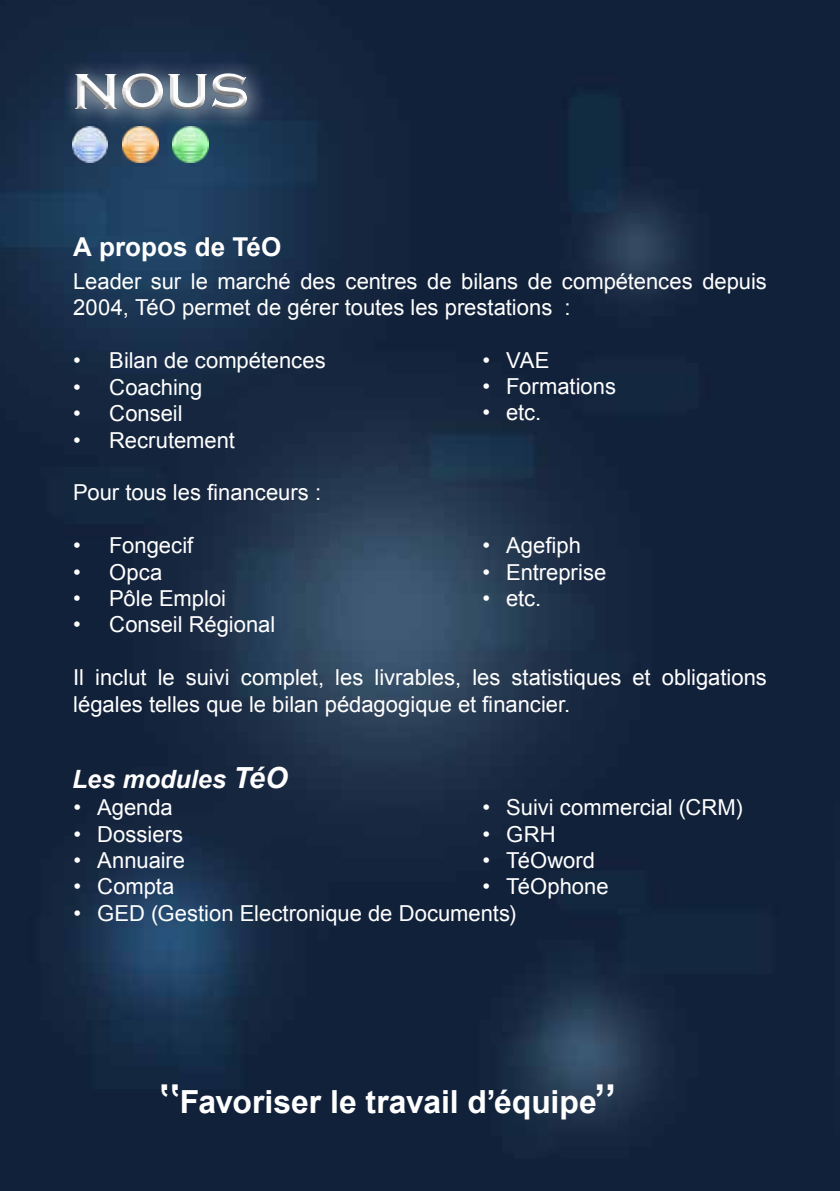
<style>
.page{position:relative;width:840px;height:1191px;background:#fff}
.page>*{position:absolute;margin:0;border:0;box-sizing:border-box;transform-origin:0 0}
.t1{font:700 64px "Copperplate Gothic";color:#fff}
.t2{font:700 31.8px "Arial";color:#fff}
.t3{font:700 26px "Arial";color:#fff}
.t4{font:italic 700 25.2px "Arial";color:#fff}
.t5{font:22px/26.4px "Arial";color:#fff}
.s1{font-size:29px}
.s2{font-size:39.8px}
</style>
<div class="page">
<img style="left:0;top:0;width:834px;height:1191px">
<div style="left:834px;top:0;width:5px;height:1191px;background:#11213a"></div>
<div style="left:62px;top:59px;width:207px;height:73px;background:#fff;opacity:.75"></div>
<div style="left:62px;top:60px;width:198px;height:49px;background:#fff;opacity:.75"></div>
<div style="left:62px;top:69px;width:198px;height:54px;background:#000;opacity:.75"></div>
<img style="left:72px;top:127px;width:36px;height:35px">
<img style="left:172px;top:127px;width:36px;height:35px">
<img style="left:123px;top:127px;width:35px;height:35px">
<h1 class="t1" style="left:72px;top:52px;width:178px">nous</h1>
<p class="t3" style="left:73px;top:230px;width:209px">A propos de TéO</p>
<p class="t5" style="left:73px;top:268px;width:694px">Leader sur le marché des centres de bilans de compétences depuis<br>2004, TéO permet de gérer toutes les prestations :</p>
<p class="t5" style="left:73px;top:347px;width:254px">• Bilan de compétences</p>
<p class="t5" style="left:73px;top:374px;width:130px">• Coaching</p>
<p class="t5" style="left:73px;top:400px;width:111px">• Conseil</p>
<p class="t5" style="left:73px;top:427px;width:163px">• Recrutement</p>
<p class="t5" style="left:73px;top:479px;width:249px">Pour tous les financeurs :</p>
<p class="t5" style="left:73px;top:532px;width:122px">• Fongecif</p>
<p class="t5" style="left:73px;top:559px;width:91px">• Opca</p>
<p class="t5" style="left:73px;top:585px;width:154px">• Pôle Emploi</p>
<p class="t5" style="left:73px;top:611px;width:203px">• Conseil Régional</p>
<p class="t5" style="left:73px;top:664px;width:694px">Il inclut le suivi complet, les livrables, les statistiques et obligations légales telles que le bilan pédagogique et financier.</p>
<p class="t5" style="left:482px;top:347px;width:69px">• VAE</p>
<p class="t5" style="left:482px;top:373px;width:135px">• Formations</p>
<p class="t5" style="left:482px;top:399px;width:60px">• etc.</p>
<p class="t5" style="left:482px;top:532px;width:100px">• Agefiph</p>
<p class="t5" style="left:482px;top:559px;width:125px">• Entreprise</p>
<p class="t5" style="left:482px;top:585px;width:60px">• etc.</p>
<p class="t4" style="left:72px;top:762px;width:217px">Les modules <span class="s1">TéO</span></p>
<p class="t5" style="left:482px;top:794px;width:262px">• Suivi commercial (CRM)</p>
<p class="t5" style="left:482px;top:821px;width:75px">• GRH</p>
<p class="t5" style="left:482px;top:847px;width:114px">• TéOword</p>
<p class="t5" style="left:482px;top:873px;width:128px">• TéOphone</p>
<p class="t5" style="left:73px;top:794px;width:101px">• Agenda</p>
<p class="t5" style="left:73px;top:821px;width:111px">• Dossiers</p>
<p class="t5" style="left:73px;top:847px;width:113px">• Annuaire</p>
<p class="t5" style="left:73px;top:873px;width:103px">• Compta</p>
<p class="t5" style="left:73px;top:900px;width:444px">• GED (Gestion Electronique de Documents)</p>
<h2 class="t2" style="left:159px;top:1081px;width:458px"><span class="s2">ʽʽ</span>Favoriser le travail d’équipe<span class="s2">ʼʼ</span></h2>
</div>
